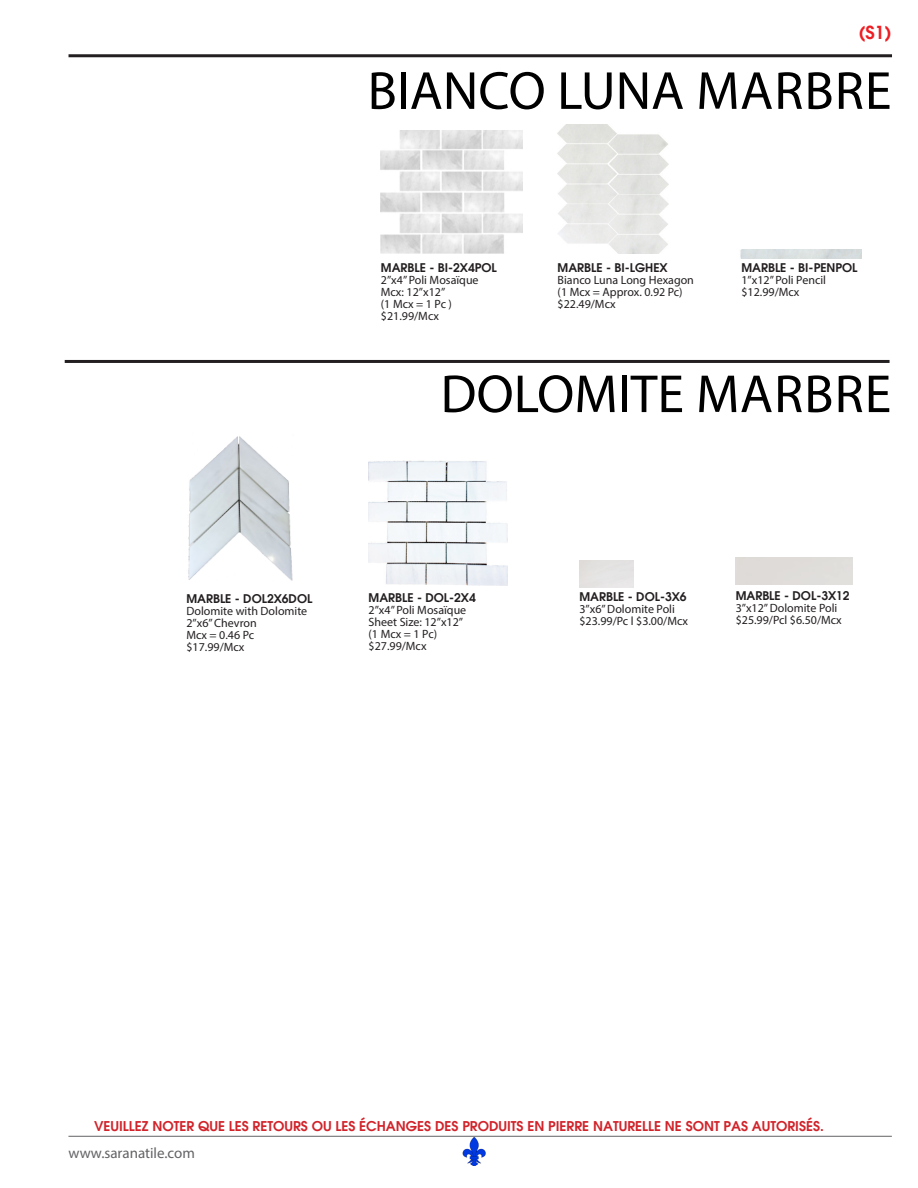
<style>
.page{position:relative;width:918px;height:1188px;background:#fff}
.page>*{position:absolute;margin:0;border:0;box-sizing:border-box;transform-origin:0 0}
.t1{font:54px "Myriad Pro";color:#000}
.t2{font:600 18px "Avant Garde";color:#ee1d23}
.t3{font:15px "Myriad Pro";color:#636366}
.t4{font:600 13.5px "Avant Garde";color:#d1232a}
.t5{font:12px/12px "Myriad Pro";color:#231f20}
.t6{font:600 12px "Avant Garde";color:#231f20}
</style>
<div class="page">
<hr style="left:68px;top:1136px;width:824px;height:1px;background:#636366">
<hr style="left:69px;top:54px;width:823px;height:3px;background:#231f20">
<img style="left:740px;top:249px;width:122px;height:10px">
<img style="left:381px;top:131px;width:141px;height:122px">
<img style="left:558px;top:124px;width:110px;height:130px">
<hr style="left:65px;top:360px;width:825px;height:3px;background:#231f20">
<img style="left:369px;top:461px;width:138px;height:124px">
<img style="left:188px;top:436px;width:105px;height:145px">
<img style="left:462px;top:1138px;width:24px;height:28px">
<p class="t2" style="left:859px;top:20px;width:35px">(S1)</p>
<p class="t1" style="left:368px;top:57px;width:525px">BIANCO LUNA MARBRE</p>
<p class="t6" style="left:381px;top:259px;width:117px">MARBLE - BI-2X4POL</p>
<p class="t5" style="left:381px;top:273px;width:99px">2”x4” Poli Mosaïque</p>
<p class="t5" style="left:381px;top:285px;width:66px">Mcx: 12”x12”</p>
<p class="t5" style="left:381px;top:297px;width:73px">(1 Mcx = 1 Pc )</p>
<p class="t5" style="left:381px;top:309px;width:60px">$21.99/Mcx</p>
<p class="t6" style="left:558px;top:259px;width:112px">MARBLE - BI-LGHEX</p>
<p class="t5" style="left:558px;top:273px;width:138px">Bianco Luna Long Hexagon</p>
<p class="t5" style="left:558px;top:285px;width:127px">(1 Mcx = Approx. 0.92 Pc)</p>
<p class="t5" style="left:558px;top:297px;width:60px">$22.49/Mcx</p>
<p class="t6" style="left:741px;top:260px;width:118px">MARBLE - BI-PENPOL</p>
<p class="t5" style="left:741px;top:274px;width:86px">1”x12” Poli Pencil</p>
<p class="t5" style="left:741px;top:286px;width:60px">$12.99/Mcx</p>
<p class="t1" style="left:441px;top:361px;width:452px">DOLOMITE MARBRE</p>
<p class="t6" style="left:186px;top:591px;width:128px">MARBLE - DOL2X6DOL</p>
<p class="t5" style="left:186px;top:605px;width:122px">Dolomite with Dolomite<br>2”x6” Chevron</p>
<p class="t5" style="left:186px;top:629px;width:69px">Mcx = 0.46 Pc</p>
<p class="t5" style="left:186px;top:641px;width:60px">$17.99/Mcx</p>
<p class="t6" style="left:369px;top:590px;width:109px">MARBLE - DOL-2X4</p>
<p class="t5" style="left:369px;top:604px;width:99px">2”x4” Poli Mosaïque</p>
<p class="t5" style="left:369px;top:616px;width:96px">Sheet Size: 12”x12”</p>
<p class="t5" style="left:369px;top:628px;width:70px">(1 Mcx = 1 Pc)</p>
<p class="t5" style="left:369px;top:640px;width:60px">$27.99/Mcx</p>
<p class="t6" style="left:579px;top:588px;width:109px">MARBLE - DOL-3X6</p>
<p class="t5" style="left:579px;top:602px;width:97px">3”x6” Dolomite Poli</p>
<p class="t5" style="left:579px;top:614px;width:110px">$23.99/Pc l $3.00/Mcx</p>
<p class="t6" style="left:736px;top:588px;width:115px">MARBLE - DOL-3X12</p>
<p class="t5" style="left:736px;top:602px;width:103px">3”x12” Dolomite Poli</p>
<p class="t5" style="left:736px;top:614px;width:108px">$25.99/Pcl $6.50/Mcx</p>
<p class="t4" style="left:94px;top:1117px;width:731px">VEUILLEZ NOTER QUE LES RETOURS OU LES ÉCHANGES DES PRODUITS EN PIERRE NATURELLE NE SONT PAS AUTORISÉS.</p>
<p class="t3" style="left:68px;top:1144px;width:128px">www.saranatile.com</p>
</div>
